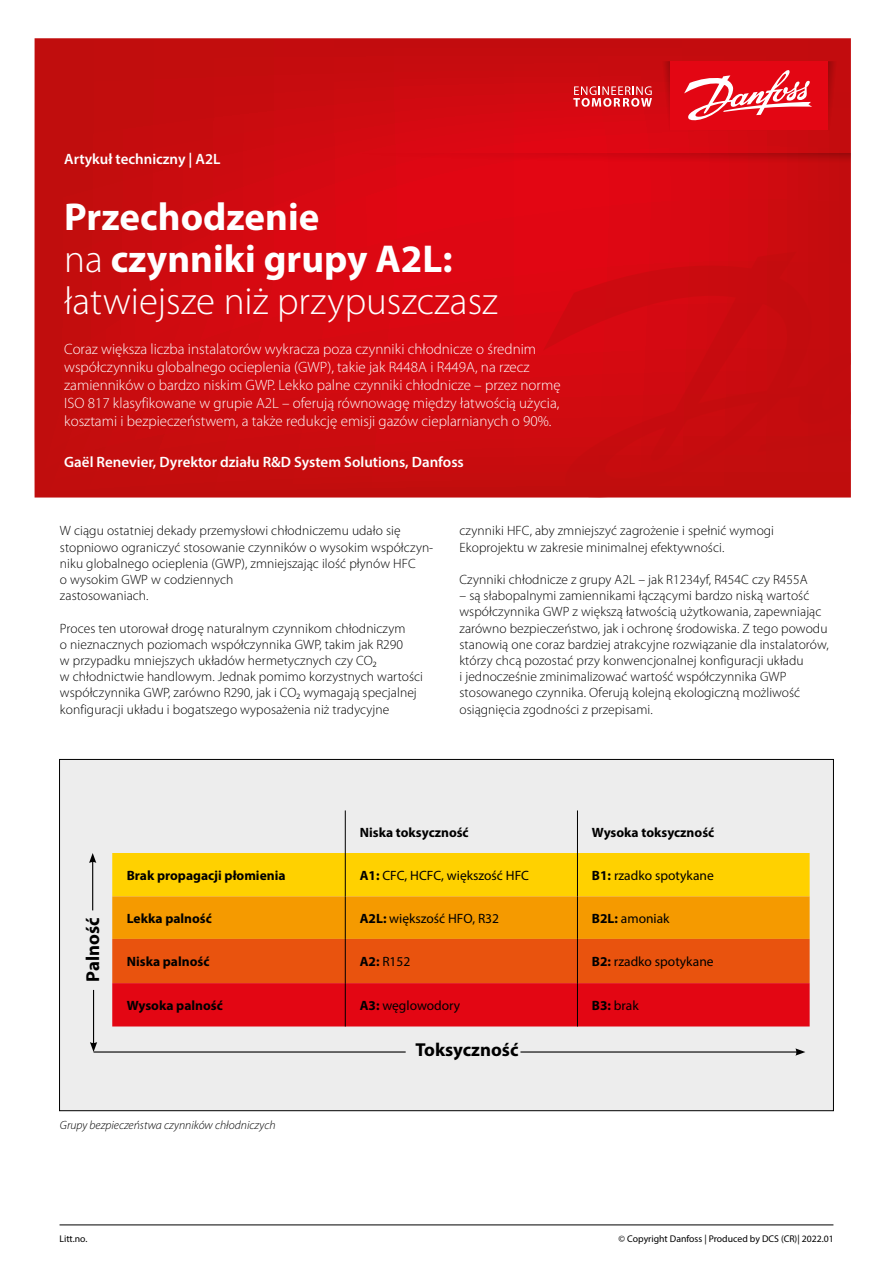
<style>
.page{position:relative;width:893px;height:1263px;background:#fff}
.page>*{position:absolute;margin:0;border:0;box-sizing:border-box;transform-origin:0 0}
.t1{font:700 39px/42px "Myriad Pro";color:#fff}
.t2{font:700 18.75px "Myriad Pro";color:#000}
.t3{font:300 15px/18px "Myriad Pro";color:#fff}
.t4{font:600 15px "Myriad Pro";color:#fff}
.t5{font:300 13.5px/16.2px "Myriad Pro";letter-spacing:.005em;color:#000}
.t6{font:13.5px "Myriad Pro";color:#000}
.t7{font:700 13.5px "Myriad Pro";color:#000}
.t8{font:italic 300 12px "Myriad Pro";color:#000}
.t9{font:9.75px "Myriad Pro";color:#000}
.s1{font-weight:300}
.s2{font-weight:700}
</style>
<div class="page">
<div style="left:60px;top:759px;width:773px;height:352px;background:#ededed"></div>
<hr style="left:60px;top:1224px;width:773px;height:1px;background:#000">
<svg style="left:34px;top:38px;width:817px;height:459px;background:#ce0b10"></svg>
<svg style="left:543px;top:230px;width:308px;height:267px;background:#cb0a0f"></svg>
<svg style="left:828px;top:61px;width:12px;height:69px"></svg>
<svg style="left:354px;top:153px;width:497px;height:13px;background:#d20711"></svg>
<div style="left:670px;top:61px;width:158px;height:69px;background:#e30613"></div>
<svg style="left:573px;top:61px;width:97px;height:69px;background:#d31e24"></svg>
<svg style="left:684px;top:70px;width:128px;height:51px"></svg>
<svg style="left:112px;top:853px;width:698px;height:173px;background:#ef7109"></svg>
<hr style="left:345px;top:810px;width:1px;height:43px;background:#000">
<hr style="left:577px;top:810px;width:1px;height:43px;background:#000">
<hr style="left:345px;top:853px;width:1px;height:43px;background:#000">
<hr style="left:577px;top:853px;width:1px;height:43px;background:#000">
<hr style="left:345px;top:896px;width:1px;height:43px;background:#000">
<hr style="left:577px;top:896px;width:1px;height:43px;background:#000">
<hr style="left:345px;top:939px;width:1px;height:44px;background:#000">
<hr style="left:577px;top:939px;width:1px;height:44px;background:#000">
<hr style="left:345px;top:983px;width:1px;height:43px;background:#000">
<hr style="left:577px;top:983px;width:1px;height:43px;background:#000">
<hr style="left:92px;top:861px;width:1px;height:49px;background:#000">
<svg style="left:89px;top:853px;width:7px;height:10px"></svg>
<hr style="left:93px;top:990px;width:1px;height:54px;background:#000">
<svg style="left:90px;top:1042px;width:7px;height:10px"></svg>
<hr style="left:520px;top:1051px;width:278px;height:1px;background:#000">
<svg style="left:795px;top:1048px;width:10px;height:8px"></svg>
<hr style="left:94px;top:1051px;width:312px;height:1px;background:#000">
<p class="t4" style="left:64px;top:150px;width:158px">Artykuł techniczny | A2L</p>
<h1 class="t1" style="left:64px;top:195px;width:435px">Przechodzenie<br><span class="s1">na</span> czynniki grupy A2L: <span class="s1">łatwiejsze niż przypuszczasz</span></h1>
<p class="t3" style="left:64px;top:340px;width:498px">Coraz większa liczba instalatorów wykracza poza czynniki chłodnicze o średnim współczynniku globalnego ocieplenia (GWP), takie jak R448A i R449A, na rzecz zamienników o bardzo niskim GWP. Lekko palne czynniki chłodnicze – przez normę ISO 817 klasyfikowane w grupie A2L – oferują równowagę między łatwością użycia, kosztami i bezpieczeństwem, a także redukcję emisji gazów cieplarnianych o 90%.</p>
<p class="t4" style="left:64px;top:453px;width:401px">Gaël Renevier, Dyrektor działu R&amp;D System Solutions, Danfoss</p>
<p class="t5" style="left:60px;top:523px;width:375px">W ciągu ostatniej dekady przemysłowi chłodniczemu udało się stopniowo ograniczyć stosowanie czynników o wysokim współczyn&shy;niku globalnego ocieplenia (GWP), zmniejszając ilość płynów HFC<br>o wysokim GWP w codziennych<br>zastosowaniach.</p>
<p class="t5" style="left:60px;top:620px;width:365px">Proces ten utorował drogę naturalnym czynnikom chłodniczym<br>o nieznacznych poziomach współczynnika GWP, takim jak R290<br>w przypadku mniejszych układów hermetycznych czy CO₂<br>w chłodnictwie handlowym. Jednak pomimo korzystnych wartości współczynnika GWP, zarówno R290, jak i CO₂ wymagają specjalnej konfiguracji układu i bogatszego wyposażenia niż tradycyjne</p>
<p class="t5" style="left:459px;top:523px;width:316px">czynniki HFC, aby zmniejszyć zagrożenie i spełnić wymogi<br>Ekoprojektu w zakresie minimalnej efektywności.</p>
<p class="t5" style="left:459px;top:571px;width:350px">Czynniki chłodnicze z grupy A2L – jak R1234yf, R454C czy R455A</p>
<p class="t5" style="left:459px;top:588px;width:371px">– są słabopalnymi zamiennikami łączącymi bardzo niską wartość współczynnika GWP z większą łatwością użytkowania, zapewniając zarówno bezpieczeństwo, jak i ochronę środowiska. Z tego powodu stanowią one coraz bardziej atrakcyjne rozwiązanie dla instalatorów, którzy chcą pozostać przy konwencjonalnej konfiguracji układu<br>i jednocześnie zminimalizować wartość współczynnika GWP stosowanego czynnika. Oferują kolejną ekologiczną możliwość osiągnięcia zgodności z przepisami.</p>
<h2 class="t2" style="left:81px;top:981px;width:66px;rotate:-90deg">Palność</h2>
<p class="t7" style="left:360px;top:823px;width:110px">Niska toksyczność</p>
<p class="t7" style="left:592px;top:823px;width:124px">Wysoka toksyczność</p>
<p class="t7" style="left:127px;top:866px;width:160px">Brak propagacji płomienia</p>
<p class="t6" style="left:360px;top:867px;width:171px"><span class="s2">A1:</span> CFC, HCFC, większość HFC</p>
<p class="t6" style="left:592px;top:867px;width:123px"><span class="s2">B1:</span> rzadko spotykane</p>
<p class="t7" style="left:127px;top:909px;width:87px">Lekka palność</p>
<p class="t6" style="left:360px;top:910px;width:141px"><span class="s2">A2L:</span> większość HFO, R32</p>
<p class="t6" style="left:592px;top:910px;width:79px"><span class="s2">B2L:</span> amoniak</p>
<p class="t7" style="left:127px;top:953px;width:84px">Niska palność</p>
<p class="t6" style="left:360px;top:953px;width:52px"><span class="s2">A2:</span> R152</p>
<p class="t6" style="left:592px;top:953px;width:123px"><span class="s2">B2:</span> rzadko spotykane</p>
<p class="t7" style="left:127px;top:996px;width:98px">Wysoka palność</p>
<p class="t6" style="left:360px;top:997px;width:102px"><span class="s2">A3:</span> węglowodory</p>
<p class="t6" style="left:592px;top:997px;width:48px"><span class="s2">B3:</span> brak</p>
<h2 class="t2" style="left:415px;top:1037px;width:105px">Toksyczność</h2>
<p class="t8" style="left:60px;top:1118px;width:217px">Grupy bezpieczeństwa czynników chłodniczych</p>
<p class="t9" style="left:60px;top:1233px;width:29px">Litt.no.</p>
<p class="t9" style="left:619px;top:1233px;width:217px">© Copyright Danfoss | Produced by DCS (CR)| 2022.01</p>
</div>
